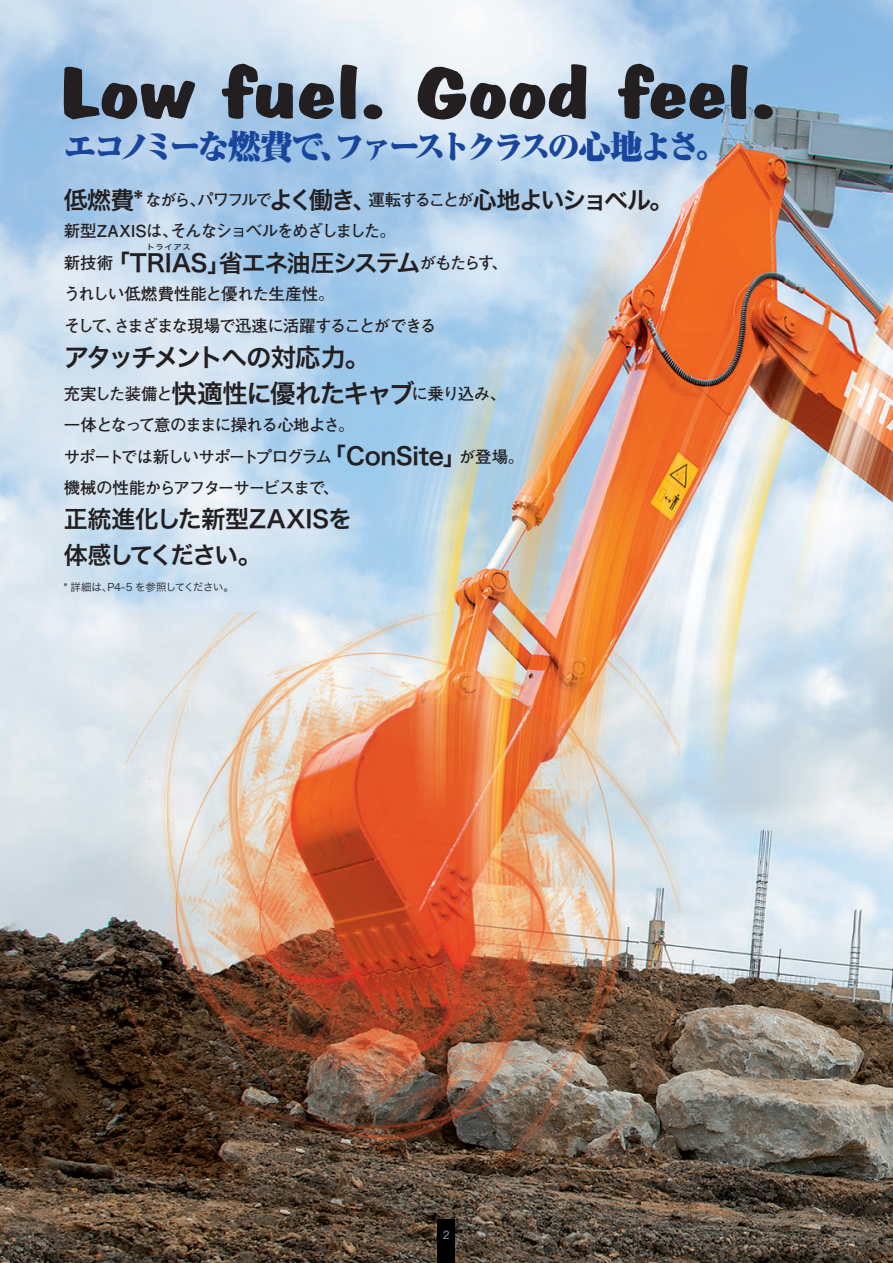
<style>
.page{position:relative;width:893px;height:1263px;background:#fff}
.page>*{position:absolute;margin:0;border:0;box-sizing:border-box;transform-origin:0 0}
.t1{font:900 33px "Ryumin Pro";letter-spacing:-.16em;color:#18469d}
.t2{font:25.5px "Hira Kaku Pro W6";letter-spacing:-.095em;color:#231f20}
.t3{font:24px "Hira Kaku Pro W6";letter-spacing:-.085em;color:#231f20}
.t4{font:24px/36px "Hira Kaku Pro W6";letter-spacing:-.03em;color:#231f20}
.t5{font:24px "Hira Kaku Pro W6";letter-spacing:-.055em;color:#231f20}
.t6{font:700 16.5px/31.5px "Futo Go B101 Pro";letter-spacing:-.065em;color:#231f20}
.t7{font:12px "Helvetica Neue";color:#939598}
.t8{font:10.5px "Hira Kaku Pro N W3";letter-spacing:-.06em;color:#231f20}
.t9{font:8.1px "Hira Kaku Pro W6";color:#231f20;scale:1.11 1}
.s1{font-family:"Futo Go B101 Pro";font-weight:700;font-size:16.5px}
.s2{font-family:"Hira Kaku Pro W6";font-weight:400;font-size:24px}
.s3{font-family:"Hira Kaku Pro W6";font-weight:400;font-size:25.5px}
</style>
<div class="page">
<img style="left:0;top:0;width:893px;height:1263px">
<svg style="left:64px;top:64px;width:709px;height:56px;background:#7e8b99"></svg>
<div style="left:438px;top:1220px;width:17px;height:43px;background:#000"></div>
<h1 class="t1" style="left:64px;top:120px;width:666px">エコノミーな燃費で、ファーストクラスの心地よさ。</h1>
<h3 class="t3" style="left:64px;top:178px;width:611px">低燃費* <span class="s1">ながら、パワフルで</span>よく働き、<span class="s1">運転することが</span>心地よいショベル。</h3>
<p class="t6" style="left:64px;top:213px;width:334px">新型ZAXISは、そんなショベルをめざしました。新技術<span class="s2">「T</span></p>
<p class="t9" style="left:146px;top:239px;width:42px">トライアス</p>
<h3 class="t5" style="left:147px;top:241px;width:363px">RIAS」省エネ油圧システム<span class="s1">がもたらす、</span></h3>
<p class="t6" style="left:64px;top:276px;width:374px">うれしい低燃費性能と優れた生産性。<br>そして、さまざまな現場で迅速に活躍することができる</p>
<h2 class="t2" style="left:64px;top:334px;width:308px">アタッチメントへの対応力。</h2>
<p class="t6" style="left:64px;top:375px;width:462px">充実した装備と<span class="s3">快適性に優れたキャブ</span>に乗り込み、一体となって意のままに操れる心地よさ。<br>サポートでは新しいサポートプログラム<span class="s2">「ConSite」</span>が登場。機械の性能からアフターサービスまで、</p>
<h3 class="t4" style="left:64px;top:500px;width:290px">正統進化した新型ZAXISを体感してください。</h3>
<p class="t8" style="left:64px;top:577px;width:172px">* 詳細は、P4-5 を参照してください。</p>
<p class="t7" style="left:443px;top:1228px;width:8px">2</p>
</div>
